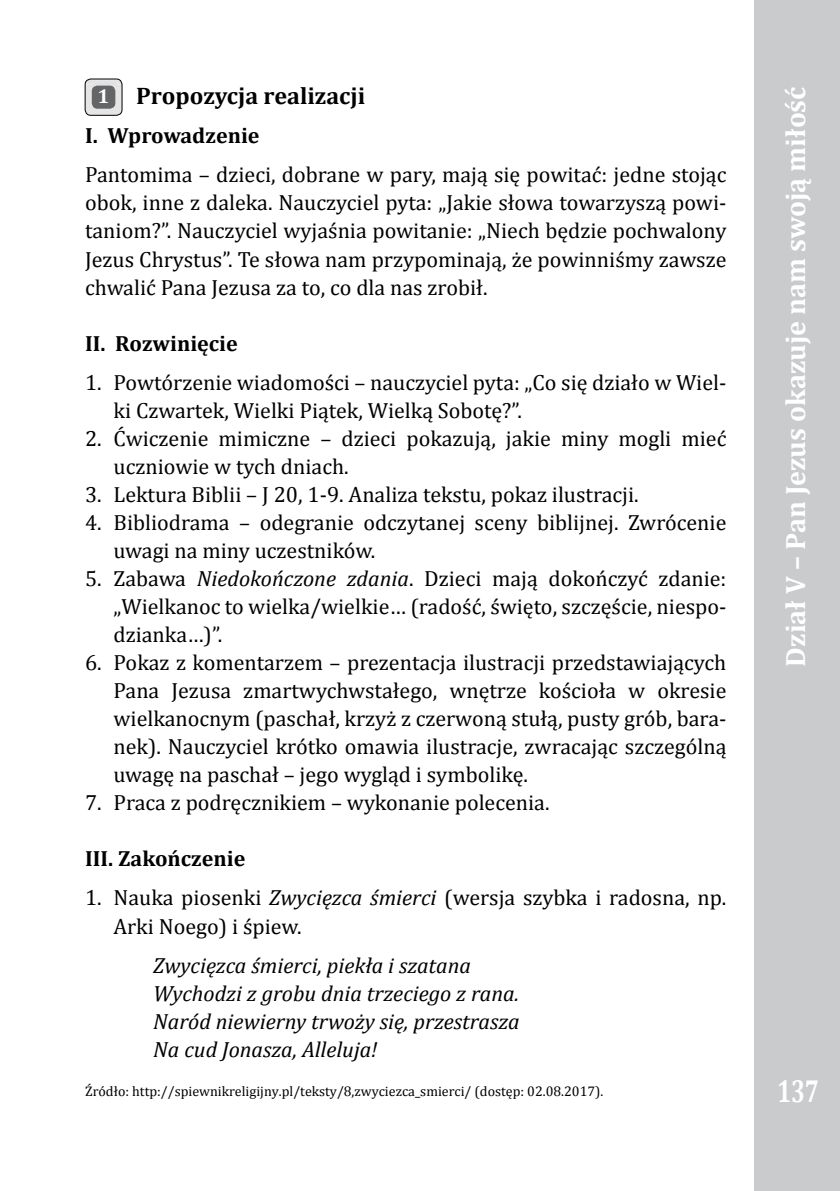
<style>
.page{position:relative;width:840px;height:1191px;background:#fff}
.page>*{position:absolute;margin:0;border:0;box-sizing:border-box;transform-origin:0 0}
.t1{font:700 32px "Cambria";color:#fff;scale:.75 1}
.t2{font:700 28px "Cambria";color:#fff}
.t3{font:700 24px "Cambria";color:#000}
.t4{font:22px/28px "Cambria";color:#000}
.t5{font:italic 22px/28px "Cambria";color:#000}
.t6{font:700 22px "Cambria";color:#000}
.t7{font:700 20px "Cambria";color:#fff}
.t8{font:14px "Cambria";color:#000}
.s1{font-style:italic}
</style>
<div class="page">
<div style="left:754px;top:0;width:85px;height:1191px;background:#c9cbcc"></div>
<img style="left:85px;top:79px;width:37px;height:36px">
<div style="left:85px;top:79px;width:37px;height:37px;border:1px solid #000;border-radius:6px"></div>
<div style="left:92px;top:86px;width:23px;height:23px;background:#646567;border-radius:6px"></div>
<p class="t3" style="left:136px;top:79px;width:230px">Propozycja realizacji</p>
<p class="t6" style="left:85px;top:120px;width:176px">I. Wprowadzenie</p>
<p class="t4" style="left:85px;top:161px;width:642px;text-align:justify">Pantomima – dzieci, dobrane w pary, mają się powitać: jedne stojąc obok, inne z daleka. Nauczyciel pyta: „Jakie słowa towarzyszą powi&shy;taniom?”. Nauczyciel wyjaśnia powitanie: „Niech będzie pochwalony Jezus Chrystus”. Te słowa nam przypominają, że powinniśmy zawsze chwalić Pana Jezusa za to, co dla nas zrobił.</p>
<p class="t6" style="left:85px;top:327px;width:154px">II. Rozwinięcie</p>
<p class="t4" style="left:113px;top:368px;width:614px;text-indent:-28px">1. Powtórzenie wiadomości – nauczyciel pyta: „Co się działo w Wiel&shy;ki Czwartek, Wielki Piątek, Wielką Sobotę?”.</p>
<p class="t4" style="left:113px;top:424px;width:614px;text-indent:-28px">2. Ćwiczenie mimiczne – dzieci pokazują, jakie miny mogli mieć uczniowie w tych dniach.</p>
<p class="t4" style="left:85px;top:480px;width:555px">3. Lektura Biblii – J 20, 1-9. Analiza tekstu, pokaz ilustracji.</p>
<p class="t4" style="left:113px;top:508px;width:614px;text-indent:-28px">4. Bibliodrama – odegranie odczytanej sceny biblijnej. Zwrócenie uwagi na miny uczestników.</p>
<p class="t4" style="left:113px;top:564px;width:614px;text-align:justify;text-indent:-28px">5. Zabawa <span class="s1">Niedokończone zdania</span>. Dzieci mają dokończyć zdanie: „Wielkanoc to wielka/wielkie… (radość, święto, szczęście, niespo&shy;dzianka…)”.</p>
<p class="t4" style="left:113px;top:648px;width:614px;text-align:justify;text-indent:-28px">6. Pokaz z komentarzem – prezentacja ilustracji przedstawiających Pana Jezusa zmartwychwstałego, wnętrze kościoła w okresie wielkanocnym (paschał, krzyż z czerwoną stułą, pusty grób, bara&shy;nek). Nauczyciel krótko omawia ilustracje, zwracając szczególną uwagę na paschał – jego wygląd i symbolikę.</p>
<p class="t4" style="left:85px;top:788px;width:465px">7. Praca z podręcznikiem – wykonanie polecenia.</p>
<p class="t6" style="left:85px;top:843px;width:162px">III. Zakończenie</p>
<p class="t4" style="left:113px;top:884px;width:614px;text-indent:-28px">1. N auka piosenki <span class="s1">Zwycięzca śmierci</span> (wersja szybka i radosna, np.<br>Arki Noego) i śpiew.</p>
<p class="t5" style="left:153px;top:950px;width:368px">Zwycięzca śmierci, piekła i szatana Wychodzi z grobu dnia trzeciego z rana.<br>Naród niewierny trwoży się, przestrasza Na cud Jonasza, Alleluja!</p>
<p class="t8" style="left:85px;top:1083px;width:519px">Źródło: http://spiewnikreligijny.pl/teksty/8,zwyciezca_smierci/ (dostęp: 02.08.2017).</p>
<p class="t7" style="left:97px;top:82px;width:13px">1</p>
<p class="t2" style="left:775px;top:666px;width:581px;rotate:-90deg">Dział V – Pan Jezus okazuje nam swoją miłość</p>
<h1 class="t1" style="left:776px;top:1068px;width:57px">137</h1>
</div>
